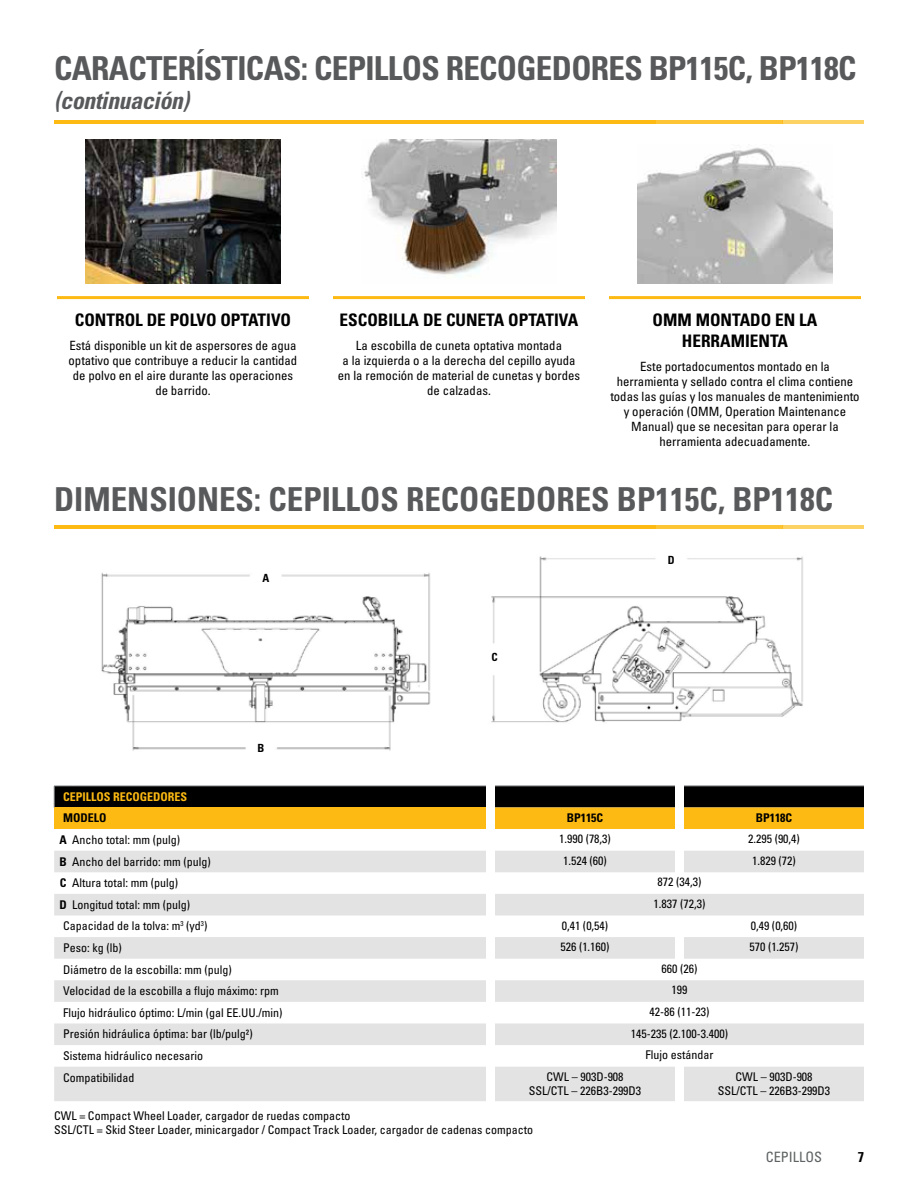
<style>
.page{position:relative;width:918px;height:1188px;background:#fff}
.page>*{position:absolute;margin:0;border:0;box-sizing:border-box;transform-origin:0 0}
.t1{font:33px "Univers LTCYR 67 Bold Cond";letter-spacing:-.02em;color:#58595b}
.t2{font:33px "Univers LTCYR 67 Bold Cond";color:#58595b}
.t3{font:24px "Univers LTCYR 67 Bold Cond Obl";letter-spacing:-.02em;color:#58595b}
.t4{font:700 condensed 17.25px/21px "Univers LT Std";color:#000;text-align:center}
.t5{font:condensed 14.25px "Univers LTCYR 57";color:#5e6263}
.t6{font:14.25px "Univers LTCYR 67 Bold Cond";color:#000}
.t7{font:condensed 12.75px/15px "Univers LTCYR 57";color:#000;text-align:center}
.t8{font:condensed 12px/14.4px "Univers LTCYR 57";color:#000;text-align:center}
.t9{font:12px "Univers LTCYR 67 Bold Cond";color:#fdba12}
.t10{font:12px "Univers LTCYR 67 Bold Cond";color:#000}
.t11{font:11.25px "Univers LTCYR 67 Bold Cond";color:#000}
.s1{font-family:"Univers LTCYR 67 Bold Cond";font-stretch:normal}
</style>
<div class="page">
<hr style="left:54px;top:120px;width:601px;height:4px;background:#fdba12">
<hr style="left:654px;top:120px;width:128px;height:4px;background:#fdc436">
<hr style="left:782px;top:120px;width:82px;height:4px;background:#fdd265">
<hr style="left:57px;top:296px;width:252px;height:3px;background:#fdba12">
<img style="left:86px;top:140px;width:195px;height:144px">
<hr style="left:333px;top:296px;width:252px;height:3px;background:#fdba12">
<img style="left:362px;top:140px;width:194px;height:135px">
<hr style="left:609px;top:296px;width:252px;height:3px;background:#fdba12">
<img style="left:638px;top:145px;width:195px;height:139px">
<img style="left:101px;top:556px;width:702px;height:195px">
<div style="left:54px;top:786px;width:432px;height:21px;background:#000"></div>
<div style="left:54px;top:807px;width:432px;height:22px;background:#fdba12"></div>
<svg style="left:495px;top:787px;width:369px;height:42px"></svg>
<svg style="left:54px;top:851px;width:810px;height:250px;fill:#e4e3e3"></svg>
<svg style="left:54px;top:786px;width:18px;height:21px"></svg>
<hr style="left:72px;top:786px;width:414px;height:1px;background:#939598">
<hr style="left:495px;top:786px;width:180px;height:1px;background:#939598">
<hr style="left:684px;top:786px;width:180px;height:1px;background:#939598">
<div style="left:256px;top:568px;width:19px;height:19px;background:#fff"></div>
<div style="left:485px;top:645px;width:19px;height:23px;background:#fff"></div>
<div style="left:663px;top:549px;width:17px;height:21px;background:#fff"></div>
<div style="left:252px;top:740px;width:18px;height:15px;background:#fff"></div>
<hr style="left:54px;top:526px;width:601px;height:3px;background:#fdba12">
<hr style="left:654px;top:526px;width:128px;height:3px;background:#fdba12">
<hr style="left:782px;top:526px;width:82px;height:3px;background:#fdba12">
<h1 class="t1" style="left:54px;top:48px;width:804px">CARACTERÍSTICAS: CEPILLOS RECOGEDORES BP115C, BP118C</h1>
<h2 class="t3" style="left:54px;top:86px;width:137px">(continuación)</h2>
<h3 class="t4" style="left:75px;top:309px;width:218px">CONTROL DE POLVO OPTATIVO</h3>
<p class="t7" style="left:69px;top:338px;width:230px">Está disponible un kit de aspersores de agua optativo que contribuye a reducir la cantidad de polvo en el aire durante las operaciones de barrido.</p>
<h3 class="t4" style="left:340px;top:309px;width:240px">ESCOBILLA DE CUNETA OPTATIVA</h3>
<p class="t7" style="left:338px;top:338px;width:244px">La escobilla de cuneta optativa montada<br>a la izquierda o a la derecha del cepillo ayuda en la remoción de material de cunetas y bordes de calzadas.</p>
<h3 class="t4" style="left:653px;top:309px;width:166px">OMM MONTADO EN LA<br>HERRAMIENTA</h3>
<p class="t7" style="left:610px;top:359px;width:251px">Este portadocumentos montado en la herramienta y sellado contra el clima contiene todas las guías y los manuales de mantenimiento y operación (OMM, Operation Maintenance Manual) que se necesitan para operar la herramienta adecuadamente.</p>
<h1 class="t2" style="left:54px;top:479px;width:781px">DIMENSIONES: CEPILLOS RECOGEDORES BP115C, BP118C</h1>
<p class="t11" style="left:263px;top:571px;width:8px">A</p>
<p class="t11" style="left:258px;top:741px;width:8px">B</p>
<p class="t11" style="left:491px;top:650px;width:8px">C</p>
<p class="t11" style="left:668px;top:553px;width:8px">D</p>
<p class="t9" style="left:63px;top:789px;width:126px">CEPILLOS RECOGEDORES</p>
<p class="t10" style="left:63px;top:811px;width:45px">MODELO</p>
<p class="t10" style="left:567px;top:811px;width:38px">BP115C</p>
<p class="t10" style="left:756px;top:811px;width:38px">BP118C</p>
<p class="t8" style="left:60px;top:832px;width:122px"><span class="s1">A</span> Ancho total: mm (pulg)</p>
<p class="t8" style="left:559px;top:831px;width:53px">1.990 (78,3)</p>
<p class="t8" style="left:748px;top:831px;width:53px">2.295 (90,4)</p>
<p class="t8" style="left:60px;top:854px;width:153px"><span class="s1">B</span> Ancho del barrido: mm (pulg)</p>
<p class="t8" style="left:563px;top:853px;width:45px">1.524 (60)</p>
<p class="t8" style="left:752px;top:853px;width:45px">1.829 (72)</p>
<p class="t8" style="left:60px;top:875px;width:120px"><span class="s1">C</span> Altura total: mm (pulg)</p>
<p class="t8" style="left:658px;top:875px;width:45px">872 (34,3)</p>
<p class="t8" style="left:60px;top:897px;width:132px"><span class="s1">D</span> Longitud total: mm (pulg)</p>
<p class="t8" style="left:654px;top:896px;width:53px">1.837 (72,3)</p>
<p class="t8" style="left:63px;top:919px;width:146px">Capacidad de la tolva: m<sup>3</sup> (yd<sup>3</sup>)</p>
<p class="t8" style="left:562px;top:918px;width:48px">0,41 (0,54)</p>
<p class="t8" style="left:751px;top:918px;width:48px">0,49 (0,60)</p>
<p class="t8" style="left:63px;top:940px;width:60px">Peso: kg (lb)</p>
<p class="t8" style="left:560px;top:939px;width:51px">526 (1.160)</p>
<p class="t8" style="left:749px;top:939px;width:51px">570 (1.257)</p>
<p class="t8" style="left:63px;top:962px;width:170px">Diámetro de la escobilla: mm (pulg)</p>
<p class="t8" style="left:662px;top:961px;width:37px">660 (26)</p>
<p class="t8" style="left:63px;top:983px;width:217px">Velocidad de la escobilla a flujo máximo: rpm</p>
<p class="t8" style="left:672px;top:983px;width:17px">199</p>
<p class="t8" style="left:63px;top:1005px;width:221px">Flujo hidráulico óptimo: L/min (gal EE.UU./min)</p>
<p class="t8" style="left:650px;top:1004px;width:61px">42-86 (11-23)</p>
<p class="t8" style="left:63px;top:1027px;width:191px">Presión hidráulica óptima: bar (lb/pulg²)</p>
<p class="t8" style="left:631px;top:1026px;width:99px">145-235 (2.100-3.400)</p>
<p class="t8" style="left:63px;top:1048px;width:141px">Sistema hidráulico necesario</p>
<p class="t8" style="left:646px;top:1047px;width:69px">Flujo estándar</p>
<p class="t8" style="left:63px;top:1070px;width:73px">Compatibilidad</p>
<p class="t8" style="left:529px;top:1069px;width:114px">CWL – 903D-908<br>SSL/CTL – 226B3-299D3</p>
<p class="t8" style="left:718px;top:1069px;width:114px">CWL – 903D-908<br>SSL/CTL – 226B3-299D3</p>
<p class="t8" style="left:54px;top:1108px;width:481px;text-align:left">CWL = Compact Wheel Loader, cargador de ruedas compacto<br>SSL/CTL = Skid Steer Loader, minicargador / Compact Track Loader, cargador de cadenas compacto</p>
<p class="t5" style="left:766px;top:1148px;width:58px">CEPILLOS</p>
<p class="t6" style="left:858px;top:1149px;width:8px">7</p>
</div>
